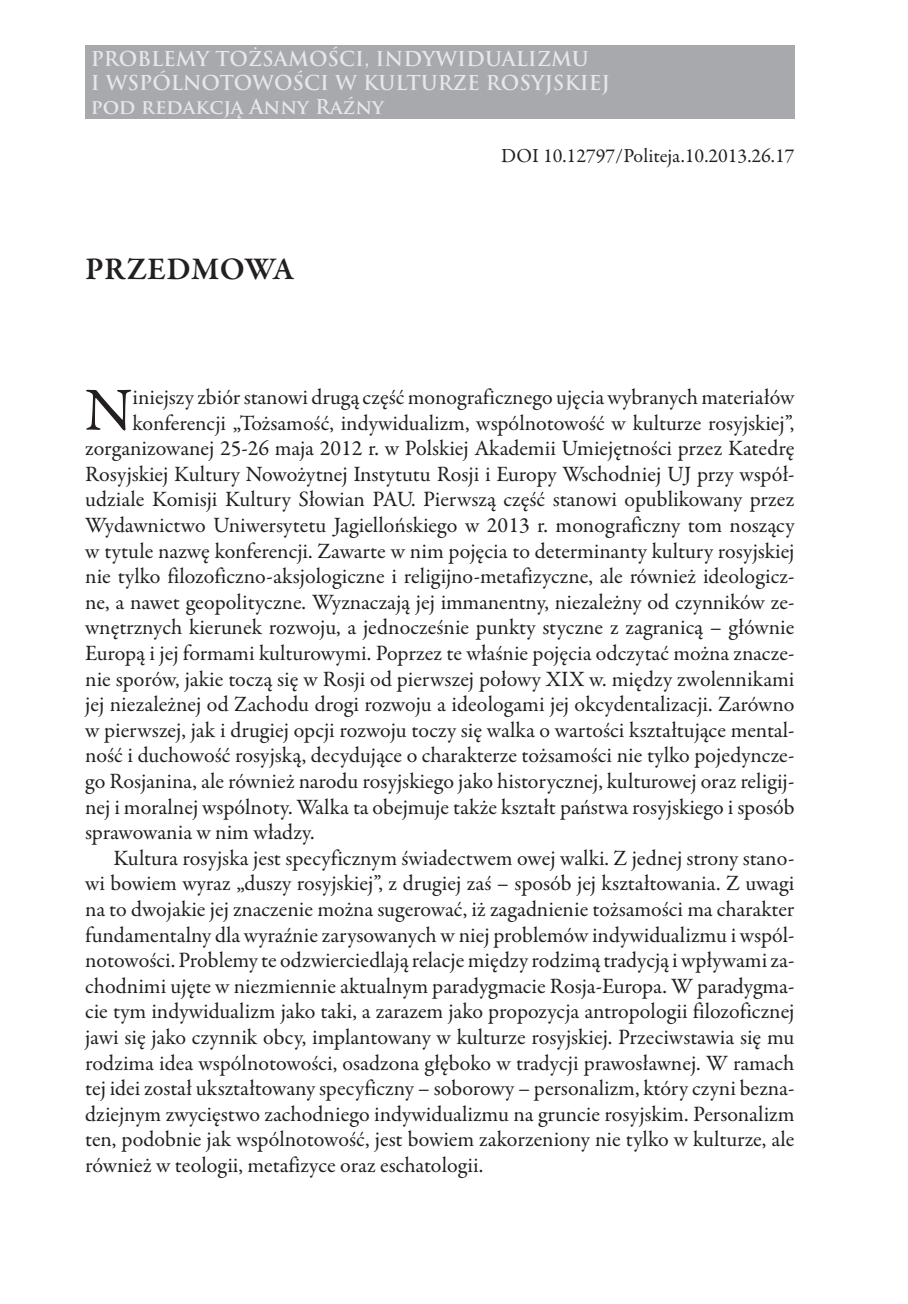
<style>
.page{position:relative;width:908px;height:1304px;background:#fff}
.page>*{position:absolute;margin:0;border:0;box-sizing:border-box;transform-origin:0 0}
.Tekst_1{font:61.6px "Garamond Premr Pro";color:#231f20}
.Tytuł{font:600 32px "Garamond Premr Pro";color:#231f20}
.Tekst_1-2{font:22px "Garamond Premr Pro";color:#231f20}
.Tekst{font:22px/25.6px "Garamond Premr Pro";color:#231f20;text-align:justify}
.t1{font:700 20px "Trajan Pro";color:#e6e7e9}
.Szkoła{font:20px "Garamond Premr Pro";color:#231f20}
</style>
<div class="page">
<div style="left:85px;top:45px;width:709px;height:74px;background:#a8a9ad"></div>
<p class="t1" style="left:91px;top:46px;width:76px">PROBLEMY</p>
<p class="t1" style="left:215px;top:46px;width:64px">TOŻSAMO</p>
<p class="t1" style="left:327px;top:46px;width:64px">ŚCI, INDY</p>
<p class="t1" style="left:435px;top:46px;width:82px">WID UALIZM</p>
<p class="t1" style="left:571px;top:46px;width:19px">U</p>
<p class="t1" style="left:91px;top:70px;width:97px">I WSPÓLNOTO</p>
<p class="t1" style="left:252px;top:70px;width:262px">WOŚCI W KULTURZE ROSYJSKIEJ</p>
<p class="t1" style="left:91px;top:94px;width:294px">POD REDAKCJĄ ANNY RAŹNY</p>
<p class="Szkoła" style="left:501px;top:144px;width:295px">DOI 10.12797/Politeja.10.2013.26.17</p>
<p class="Tytuł" style="left:85px;top:250px;width:44px">PRZEDMOWA</p>
<p class="Tekst_1" style="left:85px;top:373px;width:49px">N</p>
<p class="Tekst_1-2" style="left:132px;top:384px;width:663px">iniejszy zbiór stanowi drugą część monograficznego ujęcia wybranych materiałów</p>
<p class="Tekst_1-2" style="left:132px;top:409px;width:663px">konferencji „Tożsamość, indywidualizm, wspólnotowość w kulturze rosyjskiej”,</p>
<p class="Tekst_1-2" style="left:85px;top:435px;width:710px">zorganizowanej 25-‑26 maja 2012 r. w Polskiej Akademii Umiejętności przez Katedrę</p>
<p class="Tekst_1-2" style="left:85px;top:461px;width:710px">Rosyjskiej Kultury Nowożytnej Instytutu Rosji i Europy Wschodniej UJ przy współ-</p>
<p class="Tekst_1-2" style="left:85px;top:486px;width:710px">udziale Komisji Kultury Słowian PAU. Pierwszą część stanowi opublikowany przez</p>
<p class="Tekst_1-2" style="left:85px;top:512px;width:710px">Wydawnictwo Uniwersytetu Jagiellońskiego w 2013 r. monograficzny tom noszący</p>
<p class="Tekst_1-2" style="left:85px;top:537px;width:710px">w tytule nazwę konferencji. Zawarte w nim pojęcia to determinanty kultury rosyjskiej</p>
<p class="Tekst_1-2" style="left:85px;top:563px;width:710px">nie tylko filozoficzno-‑ aksjologiczne i religijno-‑metafizyczne, ale również ideologicz-</p>
<p class="Tekst_1-2" style="left:85px;top:589px;width:710px">ne, a nawet geopolityczne. Wyznaczają jej immanentny, niezależny od czynników ze-</p>
<p class="Tekst_1-2" style="left:85px;top:614px;width:710px">wnętrznych kierunek rozwoju, a jednocześnie punkty styczne z zagranicą – głównie</p>
<p class="Tekst_1-2" style="left:85px;top:640px;width:710px">Europą i jej formami kulturowymi. Poprzez te właśnie pojęcia odczytać można znacze-</p>
<p class="Tekst_1-2" style="left:85px;top:665px;width:710px">nie sporów, jakie toczą się w Rosji od pierwszej połowy XIX w. między zwolennikami</p>
<p class="Tekst_1-2" style="left:85px;top:691px;width:710px">jej niezależnej od Zachodu drogi rozwoju a ideologami jej okcydentalizacji. Zarówno</p>
<p class="Tekst_1-2" style="left:85px;top:717px;width:710px">w pierwszej, jak i drugiej opcji rozwoju toczy się walka o wartości kształtujące mental-</p>
<p class="Tekst_1-2" style="left:85px;top:742px;width:710px">ność i duchowość rosyjską, decydujące o charakterze tożsamości nie tylko pojedyncze-</p>
<p class="Tekst_1-2" style="left:85px;top:768px;width:710px">go Rosjanina, ale również narodu rosyjskiego jako historycznej, kulturowej oraz religij-</p>
<p class="Tekst_1-2" style="left:85px;top:793px;width:710px">nej i moralnej wspólnoty. Walka ta obejmuje także kształt państwa rosyjskiego i sposób</p>
<p class="Tekst_1-2" style="left:85px;top:819px;width:231px">sprawowania w nim władzy.</p>
<p class="Tekst" style="left:85px;top:846px;width:710px;text-indent:28px">Kultura rosyjska jest specyficznym świadectwem owej walki. Z jednej strony stano&shy;wi bowiem wyraz „duszy rosyjskiej”, z drugiej zaś – sposób jej kształtowania. Z uwagi na to dwojakie jej znaczenie można sugerować, iż zagadnienie tożsamości ma charakter fundamentalny dla wyraźnie zarysowanych w niej problemów indywidualizmu i wspól&shy;notowości. Problemy te odzwierciedlają relacje między rodzimą tradycją iwpływami za&shy;chodnimi ujęte w niezmiennie aktualnym paradygmacie Rosja-Europa. W paradygma&shy;cie tym indywidualizm jako taki, a zarazem jako propozycja antropologii filozoficznej jawi się jako czynnik obcy, implantowany w kulturze rosyjskiej. Przeciwstawia się mu rodzima idea wspólnotowości, osadzona głęboko w tradycji prawosławnej. W ramach tej idei został ukształtowany specyficzny – soborowy – personalizm, który czyni bezna&shy;dziejnym zwycięstwo zachodniego indywidualizmu na gruncie rosyjskim. Personalizm ten, podobnie jak wspólnotowość, jest bowiem zakorzeniony nie tylko w kulturze, ale również w teologii, metafizyce oraz eschatologii.</p>
</div>
